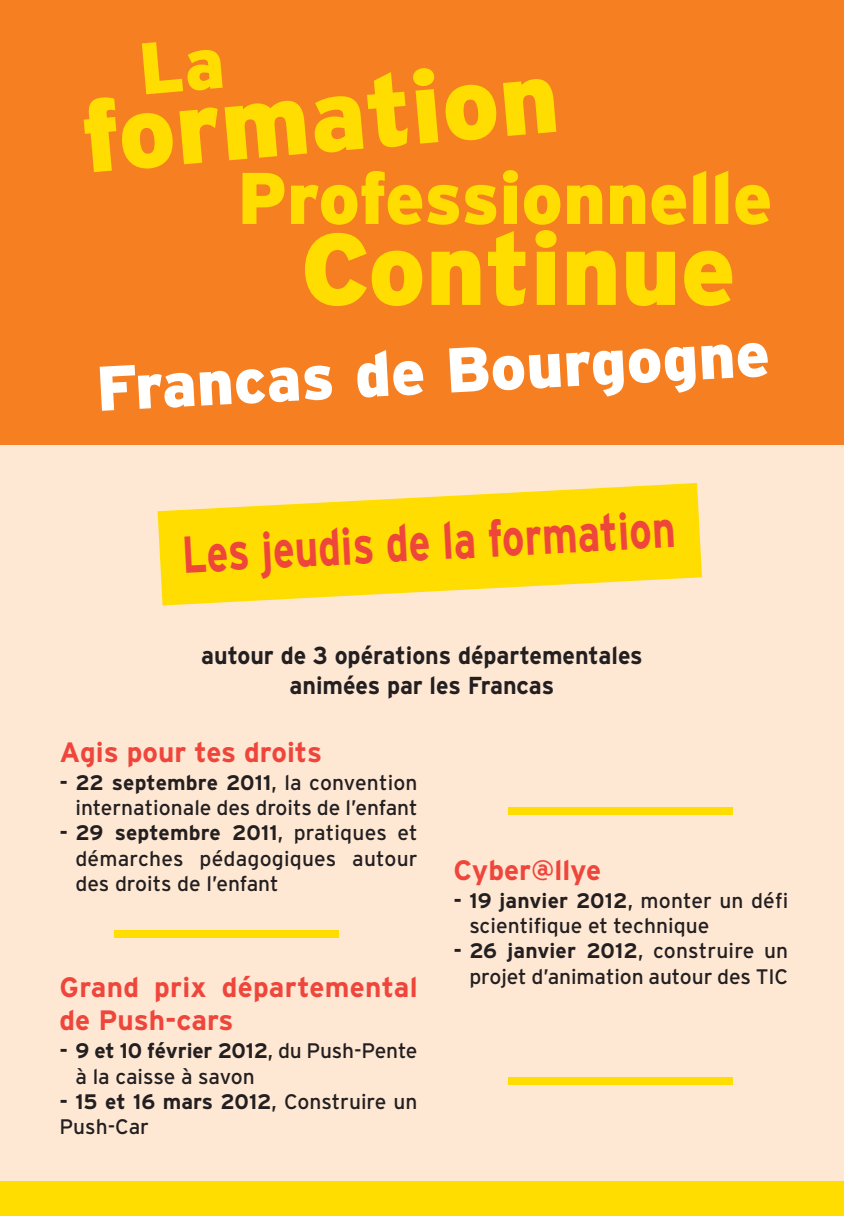
<style>
.page{position:relative;width:844px;height:1216px;background:#fff}
.page>*{position:absolute;margin:0;border:0;box-sizing:border-box;transform-origin:0 0}
.t1{font:900 101.33px "Interstate";color:#ffdd01}
.t2{font:900 72.98px "Interstate";color:#ffdd01}
.t3{font:900 63px "Interstate";color:#fff}
.t4{font:700 51.8px "Interstate";color:#ef463c;scale:.78 1}
.t5{font:700 28px/33.6px "Interstate";color:#ef463c}
.t6{font:700 24.5px/29.4px "Interstate";color:#231f20;text-align:center;scale:.95 1}
.t7{font:21px/25.2px "Interstate";color:#231f20}
.s1{font-weight:700}
</style>
<div class="page">
<div style="left:0;top:10px;width:843px;height:1176px;background:#fee8d4"></div>
<svg style="left:157px;top:483px;width:544px;height:122px;fill:#ffdd01"></svg>
<div style="left:0;top:1181px;width:843px;height:34px;background:#ffdd01"></div>
<div style="left:0;top:0;width:843px;height:444px;background:#f57f21"></div>
<div style="left:114px;top:930px;width:224px;height:7px;background:#ffdd01"></div>
<div style="left:508px;top:1076px;width:224px;height:8px;background:#ffdd01"></div>
<div style="left:508px;top:807px;width:224px;height:8px;background:#ffdd01"></div>
<h1 class="t1" style="left:76px;top:79px;width:480px;rotate:-5deg">formation</h1>
<h2 class="t2" style="left:237px;top:156px;width:536px">Professionnelle</h2>
<h1 class="t1" style="left:300px;top:211px;width:436px">Continue</h1>
<h3 class="t3" style="left:94px;top:352px;width:675px;rotate:-3deg">Francas de Bourgogne</h3>
<h3 class="t4" style="left:180px;top:524px;width:634px;rotate:-3deg">Les jeudis de la formation</h3>
<p class="t6" style="left:201px;top:641px;width:466px">autour de 3 opérations départementales animées par les Francas</p>
<h3 class="t5" style="left:60px;top:735px;width:264px">Agis pour tes droits</h3>
<p class="t7" style="left:60px;top:770px;width:359px;text-align:right"><span class="s1">- 22 septembre 2011</span>, la convention internationale des droits de l’enfant</p>
<p class="t7" style="left:75px;top:820px;width:343px;text-align:justify;text-indent:-16px"><span class="s1">- 29 septembre 2011</span>, pratiques et démarches pédagogiques autour des droits de l’enfant</p>
<h3 class="t5" style="left:60px;top:970px;width:359px">Grand prix départemental de Push-cars</h3>
<p class="t7" style="left:75px;top:1038px;width:343px;text-indent:-16px"><span class="s1">- 9 et 10 février 2012</span>, du Push-Pente à la caisse à savon</p>
<p class="t7" style="left:60px;top:1088px;width:359px"><span class="s1">- 15 et 16 mars 2012</span>, Construire un<br>Push-Car</p>
<h3 class="t5" style="left:453px;top:853px;width:149px">Cyber@llye</h3>
<p class="t7" style="left:469px;top:888px;width:320px;text-indent:-16px"><span class="s1">- 19 janvier 2012</span>, monter un défi scientifique et technique</p>
<p class="t7" style="left:453px;top:938px;width:336px;text-align:right"><span class="s1">- 26 janvier 2012</span>, construire un projet d’animation autour des TIC</p>
</div>
